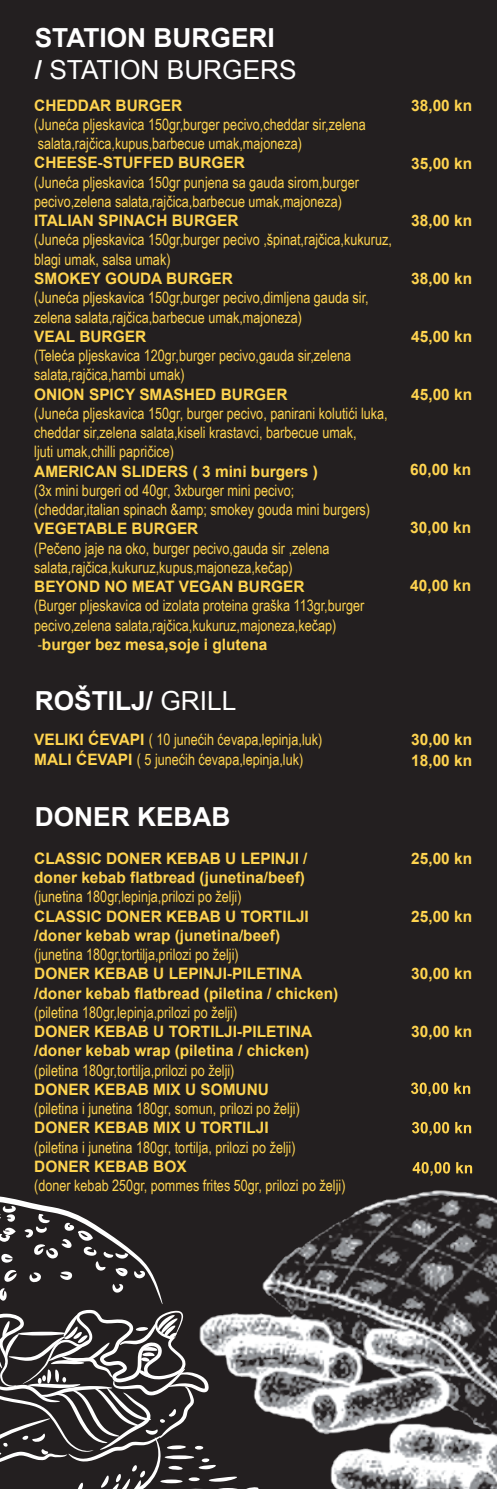
<style>
.page{position:relative;width:497px;height:1489px;background:#fff}
.page>*{position:absolute;margin:0;border:0;box-sizing:border-box;transform-origin:0 0}
.t1{font:700 26.25px/31.5px "Arial";color:#fff}
.t2{font:15.75px/19.2px "Arial Narrow";color:#ffd44f}
.t3{font:700 15.75px/19.2px "Arial";color:#ffd44f}
.s1{font-weight:400}
.s2{font-family:"Arial Narrow";font-weight:400}
.s3{font-family:"Arial";font-weight:700}
</style>
<div class="page">
<div style="left:0;top:0;width:496px;height:1195px;background:#231f20"></div>
<svg style="left:410px;top:1082px;width:37px;height:14px"></svg>
<svg style="left:453px;top:1082px;width:16px;height:11px"></svg>
<svg style="left:411px;top:1121px;width:37px;height:14px"></svg>
<svg style="left:454px;top:1121px;width:16px;height:12px"></svg>
<svg style="left:412px;top:1161px;width:37px;height:14px"></svg>
<svg style="left:455px;top:1161px;width:16px;height:12px"></svg>
<svg style="left:0;top:1195px;width:239px;height:294px;background:#494647"></svg>
<img style="left:116px;top:1181px;width:380px;height:307px">
<h1 class="t1" style="left:35px;top:23px;width:263px">STATION BURGERI<br>/ <span class="s1">STATION BURGERS</span></h1>
<p class="t3" style="left:34px;top:96px;width:149px">CHEDDAR BURGER</p>
<p class="t2" style="left:34px;top:114px;width:333px">(Juneća pljeskavica 150gr,burger pecivo,cheddar sir,zelena salata,rajčica,kupus,barbecue umak,majoneza)</p>
<p class="t3" style="left:34px;top:154px;width:212px">CHEESE-STUFFED BURGER</p>
<p class="t2" style="left:34px;top:172px;width:326px">(Juneća pljeskavica 150gr punjena sa gauda sirom,burger pecivo,zelena salata,rajčica,barbecue umak,majoneza)</p>
<p class="t3" style="left:34px;top:211px;width:206px">ITALIAN SPINACH BURGER</p>
<p class="t2" style="left:34px;top:230px;width:359px">(Juneća pljeskavica 150gr,burger pecivo ,špinat,rajčica,kukuruz, blagi umak, salsa umak)</p>
<p class="t3" style="left:34px;top:269px;width:200px">SMOKEY GOUDA BURGER</p>
<p class="t2" style="left:34px;top:287px;width:335px">(Juneća pljeskavica 150gr,burger pecivo,dimljena gauda sir, zelena salata,rajčica,barbecue umak,majoneza)</p>
<p class="t3" style="left:34px;top:327px;width:113px">VEAL BURGER</p>
<p class="t2" style="left:34px;top:345px;width:318px">(Teleća pljeskavica 120gr,burger pecivo,gauda sir,zelena salata,rajčica,hambi umak)</p>
<p class="t3" style="left:34px;top:385px;width:254px">ONION SPICY SMASHED BURGER</p>
<p class="t2" style="left:34px;top:403px;width:354px">(Juneća pljeskavica 150gr, burger pecivo, panirani kolutići luka, cheddar sir,zelena salata,kiseli krastavci, barbecue umak,<br>ljuti umak,chilli papričice)</p>
<p class="t3" style="left:34px;top:462px;width:285px">AMERICAN SLIDERS ( 3 mini burgers )</p>
<p class="t2" style="left:34px;top:480px;width:337px">(3x mini burgeri od 40gr, 3xburger mini pecivo; (cheddar,italian spinach &amp;amp; smokey gouda mini burgers)</p>
<p class="t3" style="left:34px;top:519px;width:165px">VEGETABLE BURGER</p>
<p class="t2" style="left:34px;top:538px;width:296px">(Pečeno jaje na oko, burger pecivo,gauda sir ,zelena salata,rajčica,kukuruz,kupus,majoneza,kečap)</p>
<p class="t3" style="left:34px;top:577px;width:271px">BEYOND NO MEAT VEGAN BURGER</p>
<p class="t2" style="left:34px;top:595px;width:331px">(Burger pljeskavica od izolata proteina graška 113gr,burger pecivo,zelena salata,rajčica,kukuruz,majoneza,kečap)</p>
<p class="t3" style="left:38px;top:635px;width:231px"><span class="s2">-</span>burger bez mesa,soje i glutena</p>
<h1 class="t1" style="left:35px;top:685px;width:203px">ROŠTILJ/ <span class="s1">GRILL</span></h1>
<p class="t2" style="left:34px;top:729px;width:289px"><span class="s3">VELIKI ĆEVAPI</span> ( 10 junećih ćevapa,lepinja,luk)<br><span class="s3">MALI ĆEVAPI</span> ( 5 junećih ćevapa,lepinja,luk)</p>
<h1 class="t1" style="left:35px;top:802px;width:197px">DONER KEBAB</h1>
<p class="t3" style="left:34px;top:849px;width:274px">CLASSIC DONER KEBAB U LEPINJI / doner kebab flatbread (junetina/beef)</p>
<p class="t2" style="left:34px;top:886px;width:208px">(junetina 180gr,lepinja,prilozi po želji)</p>
<p class="t3" style="left:34px;top:906px;width:276px">CLASSIC DONER KEBAB U TORTILJI /doner kebab wrap (junetina/beef)</p>
<p class="t2" style="left:34px;top:944px;width:206px">(junetina 180gr,tortilja,prilozi po želji)</p>
<p class="t3" style="left:34px;top:964px;width:305px">DONER KEBAB U LEPINJI-PILETINA /doner kebab flatbread (piletina / chicken)</p>
<p class="t2" style="left:34px;top:1002px;width:204px">(piletina 180gr,lepinja,prilozi po želji)</p>
<p class="t3" style="left:34px;top:1022px;width:279px">DONER KEBAB U TORTILJI-PILETINA /doner kebab wrap (piletina / chicken)</p>
<p class="t2" style="left:34px;top:1059px;width:201px">(piletina 180gr,tortilja,prilozi po želji)</p>
<p class="t3" style="left:34px;top:1080px;width:236px">DONER KEBAB MIX U SOMUNU</p>
<p class="t2" style="left:34px;top:1098px;width:267px">(piletina i junetina 180gr, somun, prilozi po želji)</p>
<p class="t3" style="left:34px;top:1118px;width:236px">DONER KEBAB MIX U TORTILJI</p>
<p class="t2" style="left:34px;top:1136px;width:262px">(piletina i junetina 180gr, tortilja, prilozi po želji)</p>
<p class="t3" style="left:34px;top:1157px;width:154px">DONER KEBAB BOX</p>
<p class="t2" style="left:34px;top:1175px;width:312px">(doner kebab 250gr, pommes frites 50gr, prilozi po želji)</p>
<p class="t3" style="left:410px;top:96px;width:62px">38,00 kn</p>
<p class="t3" style="left:410px;top:154px;width:62px">35,00 kn</p>
<p class="t3" style="left:410px;top:212px;width:62px">38,00 kn</p>
<p class="t3" style="left:410px;top:269px;width:62px">38,00 kn</p>
<p class="t3" style="left:410px;top:327px;width:62px">45,00 kn</p>
<p class="t3" style="left:410px;top:385px;width:62px">45,00 kn</p>
<p class="t3" style="left:409px;top:460px;width:62px">60,00 kn</p>
<p class="t3" style="left:409px;top:518px;width:62px">30,00 kn</p>
<p class="t3" style="left:409px;top:576px;width:62px">40,00 kn</p>
<p class="t3" style="left:410px;top:730px;width:62px;line-height:21px">30,00 kn<br>18,00 kn</p>
<p class="t3" style="left:410px;top:849px;width:62px">25,00 kn</p>
<p class="t3" style="left:410px;top:906px;width:62px">25,00 kn</p>
<p class="t3" style="left:410px;top:964px;width:62px">30,00 kn</p>
<p class="t3" style="left:410px;top:1022px;width:62px">30,00 kn</p>
</div>
